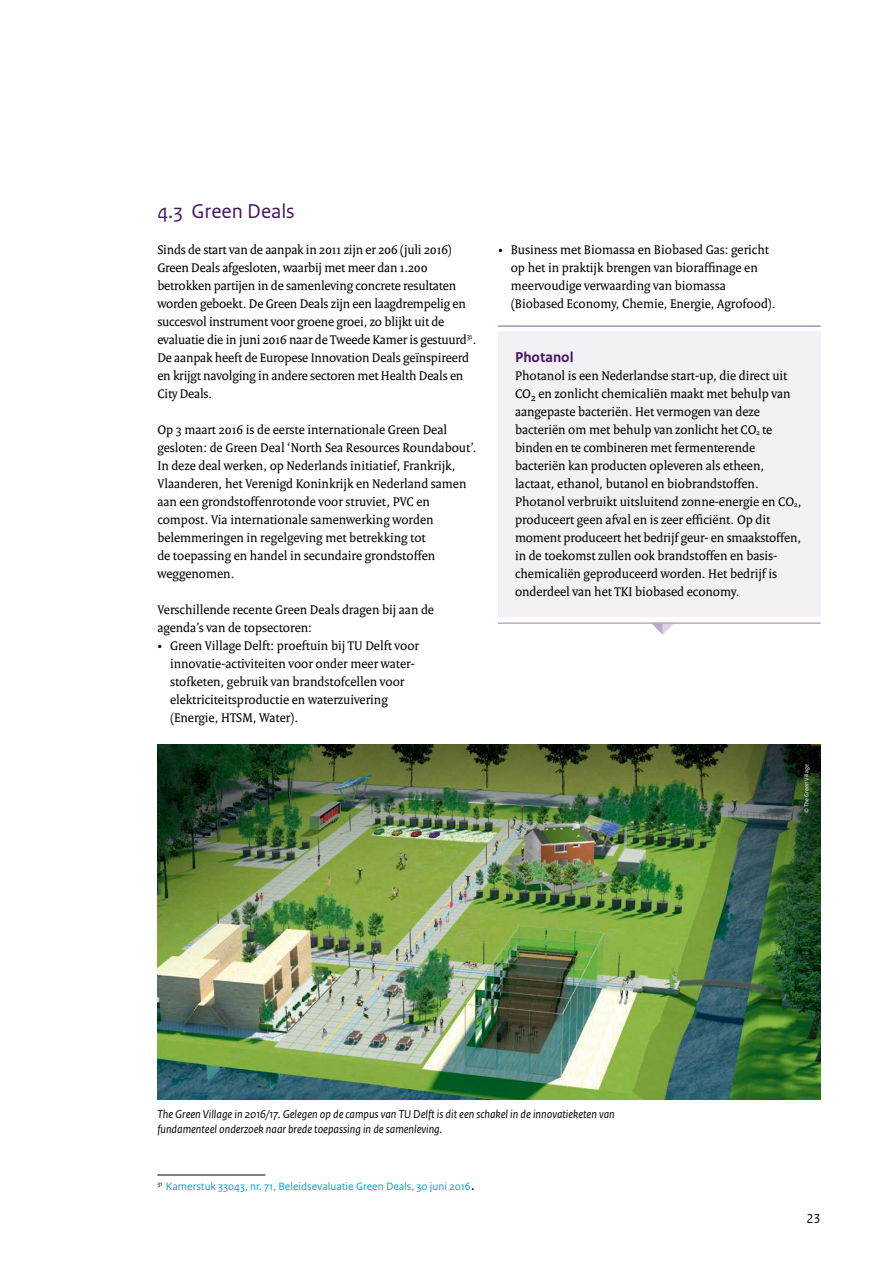
<style>
.page{position:relative;width:893px;height:1263px;background:#fff}
.page>*{position:absolute;margin:0;border:0;box-sizing:border-box;transform-origin:0 0}
._04_RO_Paragraafkop{font:21px "Rijksoverheid Sans Text";color:#44165d}
._05_RO_Alineakop_San{font:700 15px "Rijksoverheid Sans Text";color:#44165d}
._05_RO_Alineakop_San-2{font:13.5px/18px "Rijksoverheid Serif";color:#000}
._10_RO_Broodtekst_Se{font:13.5px/18px "Rijksoverheid Serif";color:#000}
._10_RO_Broodtekst_Se-2{font:13.5px "Rijksoverheid Sans Text";color:#000}
._13_RO_Fotobijschrif{font:italic 12px/15px "Rijksoverheid Sans Text";color:#000}
._14_RO_Voetnoot{font:11.25px "Rijksoverheid Sans Text";color:#009ee3}
._09_RO_Inleiding{font:6px "Rijksoverheid Sans Text";color:#fff}
.s1{font-family:"Verdana";font-size:12px;color:#000}
</style>
<div class="page">
<svg style="left:652px;top:624px;width:21px;height:11px"></svg>
<hr style="left:157px;top:1174px;width:108px;height:1px;background:#000">
<div style="left:498px;top:332px;width:323px;height:285px;background:#f3f0f6"></div>
<hr style="left:498px;top:325px;width:323px;height:2px;background:#a592b7">
<hr style="left:498px;top:622px;width:323px;height:2px;background:#b9abc9">
<img style="left:157px;top:744px;width:664px;height:356px">
<p class="_04_RO_Paragraafkop" style="left:157px;top:199px;width:139px">4.3 Green Deals</p>
<p class="_10_RO_Broodtekst_Se" style="left:157px;top:240px;width:321px">Sinds de start van de aanpak in 2011 zijn er 206 (juli 2016)<br>Green Deals afgesloten, waarbij met meer dan 1.200 betrokken partijen in de samenleving concrete resultaten worden geboekt. De Green Deals zijn een laagdrempelig en succesvol instrument voor groene groei, zo blijkt uit de evaluatie die in juni 2016 naar de Tweede Kamer is gestuurd<sup>31</sup>.<br>De aanpak heeft de Europese Innovation Deals geïnspireerd en krijgt navolging in andere sectoren met Health Deals en City Deals.</p>
<p class="_10_RO_Broodtekst_Se" style="left:157px;top:420px;width:321px">Op 3 maart 2016 is de eerste internationale Green Deal gesloten: de Green Deal ‘North Sea Resources Roundabout’.<br>In deze deal werken, op Nederlands initiatief, Frankrijk, Vlaanderen, het Verenigd Koninkrijk en Nederland samen aan een grondstoffenrotonde voor struviet, PVC en compost. Via internationale samenwerking worden</p>
<p class="_10_RO_Broodtekst_Se" style="left:157px;top:528px;width:270px">belemmeringen in regelgeving met betrekking tot</p>
<p class="_10_RO_Broodtekst_Se" style="left:157px;top:546px;width:279px">de toepassing en handel in secundaire grondstoffen weggenomen.</p>
<p class="_10_RO_Broodtekst_Se" style="left:157px;top:600px;width:278px">Verschillende recente Green Deals dragen bij aan de agenda’s van de topsectoren:</p>
<p class="_05_RO_Alineakop_San-2" style="left:170px;top:636px;width:251px;text-indent:-13px">• Green Village Delft: proeftuin bij TU Delft voor innovatie-activiteiten voor onder meer water&shy;stofketen, gebruik van brandstofcellen voor elektriciteitsproductie en waterzuivering (Energie, HTSM, Water).</p>
<p class="_05_RO_Alineakop_San-2" style="left:511px;top:240px;width:266px;text-indent:-13px">• Business met Biomassa en Biobased Gas: gericht op het in praktijk brengen van bioraffinage en meervoudige verwaarding van biomassa (Biobased Economy, Chemie, Energie, Agrofood).</p>
<p class="_05_RO_Alineakop_San" style="left:515px;top:348px;width:60px">Photanol</p>
<p class="_05_RO_Alineakop_San-2" style="left:515px;top:366px;width:288px">Photanol is een Nederlandse start-up, die direct uit CO<sub>2</sub> en zonlicht chemicaliën maakt met behulp van aangepaste bacteriën. Het vermogen van deze bacteriën om met behulp van zonlicht het CO<sub>2</sub> te binden en te combineren met fermenterende bacteriën kan producten opleveren als etheen, lactaat, ethanol, butanol en biobrandstoffen.<br>Photanol verbruikt uitsluitend zonne-energie en CO<sub>2</sub>, produceert geen afval en is zeer efficiënt. Op dit moment produceert het bedrijf geur- en smaakstoffen, in de toekomst zullen ook brandstoffen en basis&shy;chemicaliën geproduceerd worden. Het bedrijf is onderdeel van het TKI biobased economy.</p>
<p class="_09_RO_Inleiding" style="left:803px;top:813px;width:50px;rotate:-90deg">© The Green Village</p>
<p class="_13_RO_Fotobijschrif" style="left:157px;top:1107px;width:459px">The Green Village in 2016/17. Gelegen op de campus van TU Delft is dit een schakel in de innovatieketen van fundamenteel onderzoek naar brede toepassing in de samenleving.</p>
<p class="_14_RO_Voetnoot" style="left:157px;top:1180px;width:319px"><sup>31</sup> Kamerstuk 33043, nr. 71, Beleidsevaluatie Green Deals, 30 juni 2016<span class="s1">.</span></p>
<p class="_10_RO_Broodtekst_Se-2" style="left:806px;top:1211px;width:16px">23</p>
</div>
